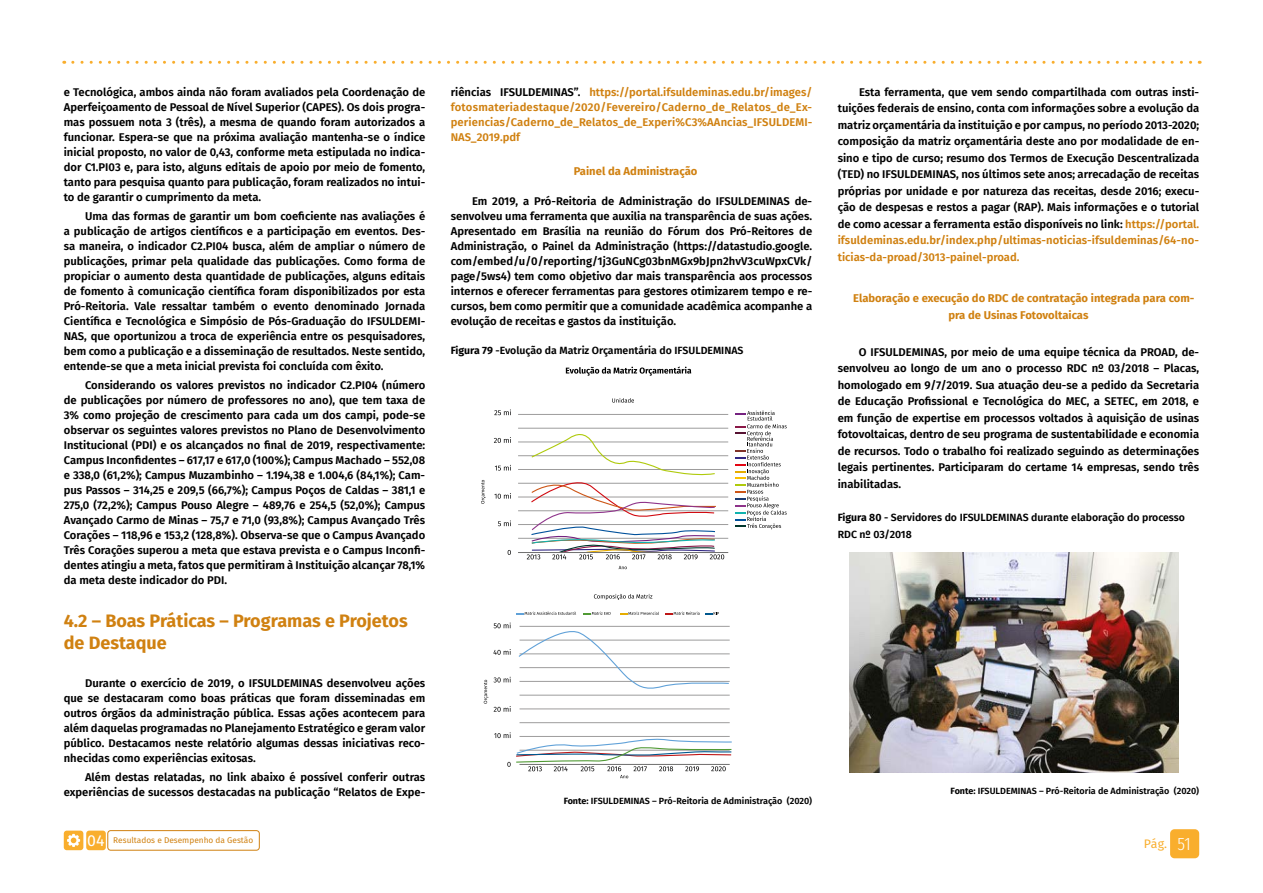
<style>
.page{position:relative;width:1263px;height:893px;background:#fff}
.page>*{position:absolute;margin:0;border:0;box-sizing:border-box;transform-origin:0 0}
.t1{font:700 18px/21.6px "Fira Sans";color:#d08111}
.t2{font:12.3px "Fira Sans";color:#f9ae2d}
.t3{font:600 11.25px/15px "Fira Sans";color:#000;text-align:justify}
.t4{font:600 11.25px/15px "Fira Sans";letter-spacing:.01em;color:#d08111;text-align:justify}
.t5{font:700 11.25px/16.5px "Fira Sans";color:#d08111}
.t6{font:600 10.5px/16.5px "Fira Sans";color:#000}
.t7{font:600 9px "Fira Sans";color:#000}
.t8{font:8.25px "Fira Sans";color:#d08111}
.s1{font-size:15.9px;color:#fff}
.s2{color:#000}
.s3{font-weight:700}
.s4{color:#d08111}
.s5{font-family:"Fira Sans Condensed";font-weight:300;font-size:18px;color:#fff}
</style>
<div class="page">
<svg style="left:73px;top:61px;width:1127px;height:3px"></svg>
<div style="left:1170px;top:829px;width:29px;height:29px;background:#f9ae2d;border-radius:4px"></div>
<div style="left:64px;top:831px;width:19px;height:19px;background:#f9ae2d;border-radius:3px"></div>
<div style="left:107px;top:830px;width:153px;height:21px;border:1px solid #d08111;border-radius:3px"></div>
<div style="left:86px;top:831px;width:20px;height:19px;background:#f9ae2d;border-radius:3px"></div>
<svg style="left:67px;top:834px;width:13px;height:13px"></svg>
<svg style="left:566px;top:366px;width:125px;height:10px"></svg>
<svg style="left:735px;top:411px;width:52px;height:118px"></svg>
<svg style="left:498px;top:520px;width:13px;height:6px"></svg>
<svg style="left:494px;top:493px;width:17px;height:6px"></svg>
<svg style="left:495px;top:465px;width:16px;height:6px"></svg>
<svg style="left:494px;top:437px;width:17px;height:6px"></svg>
<svg style="left:494px;top:409px;width:17px;height:6px"></svg>
<svg style="left:508px;top:550px;width:3px;height:5px"></svg>
<svg style="left:612px;top:398px;width:22px;height:5px"></svg>
<hr style="left:518px;top:538px;width:210px;height:1px;background:#9d9c9c">
<hr style="left:518px;top:524px;width:210px;height:1px;background:#9d9c9c">
<hr style="left:518px;top:510px;width:210px;height:1px;background:#9d9c9c">
<hr style="left:518px;top:497px;width:210px;height:1px;background:#9d9c9c">
<hr style="left:518px;top:483px;width:210px;height:1px;background:#9d9c9c">
<hr style="left:518px;top:469px;width:210px;height:1px;background:#9d9c9c">
<hr style="left:518px;top:455px;width:210px;height:1px;background:#9d9c9c">
<hr style="left:518px;top:441px;width:210px;height:1px;background:#9d9c9c">
<hr style="left:518px;top:428px;width:210px;height:1px;background:#9d9c9c">
<hr style="left:518px;top:414px;width:210px;height:1px;background:#9d9c9c">
<svg style="left:619px;top:566px;width:8px;height:3px"></svg>
<hr style="left:518px;top:552px;width:210px;height:1px;background:#6f6f6e">
<svg style="left:527px;top:434px;width:197px;height:125px"></svg>
<svg style="left:481px;top:480px;width:4px;height:24px"></svg>
<hr style="left:519px;top:722px;width:211px;height:1px;background:#9d9c9c">
<hr style="left:519px;top:708px;width:211px;height:1px;background:#9d9c9c">
<hr style="left:519px;top:695px;width:211px;height:1px;background:#9d9c9c">
<svg style="left:493px;top:649px;width:18px;height:6px"></svg>
<svg style="left:494px;top:623px;width:17px;height:5px"></svg>
<svg style="left:484px;top:677px;width:27px;height:35px"></svg>
<svg style="left:518px;top:625px;width:212px;height:64px"></svg>
<svg style="left:494px;top:732px;width:238px;height:46px"></svg>
<svg style="left:516px;top:612px;width:60px;height:3px"></svg>
<svg style="left:583px;top:612px;width:28px;height:3px"></svg>
<svg style="left:620px;top:612px;width:39px;height:3px"></svg>
<svg style="left:665px;top:612px;width:54px;height:3px"></svg>
<svg style="left:594px;top:594px;width:58px;height:6px"></svg>
<img style="left:849px;top:553px;width:330px;height:220px">
<p class="t3" style="left:64px;top:83px;width:363px">e Tecnológica, ambos ainda não foram avaliados pela Coordenação de Aperfeiçoamento de Pessoal de Nível Superior (CAPES). Os dois progra&shy;mas possuem nota 3 (três), a mesma de quando foram autorizados a funcionar. Espera-se que na próxima avaliação mantenha-se o índice inicial proposto, no valor de 0,43, conforme meta estipulada no indica&shy;dor C1.PI03 e, para isto, alguns editais de apoio por meio de fomento, tanto para pesquisa quanto para publicação, foram realizados no intui&shy;to de garantir o cumprimento da meta.</p>
<p class="t3" style="left:64px;top:208px;width:363px;text-indent:21px">Uma das formas de garantir um bom coeficiente nas avaliações é a publicação de artigos científicos e a participação em eventos. Des&shy;sa maneira, o indicador C2.PI04 busca, além de ampliar o número de publicações, primar pela qualidade das publicações. Como forma de propiciar o aumento desta quantidade de publicações, alguns editais de fomento à comunicação científica foram disponibilizados por esta Pró-Reitoria. Vale ressaltar também o evento denominado Jornada Científica e Tecnológica e Simpósio de Pós-Graduação do IFSULDEMI-NAS, que oportunizou a troca de experiência entre os pesquisadores, bem como a publicação e a disseminação de resultados. Neste sentido, entende-se que a meta inicial prevista foi concluída com êxito.</p>
<p class="t3" style="left:64px;top:377px;width:363px;text-indent:21px">Considerando os valores previstos no indicador C2.PI04 (número de publicações por número de professores no ano), que tem taxa de 3% como projeção de crescimento para cada um dos campi, pode-se observar os seguintes valores previstos no Plano de Desenvolvimento Institucional (PDI) e os alcançados no final de 2019, respectivamente:<br>Campus Inconfidentes – 617,17 e 617,0 (100%); Campus Machado – 552,08 e 338,0 (61,2%); Campus Muzambinho – 1.194,38 e 1.004,6 (84,1%); Cam&shy;pus Passos – 314,25 e 209,5 (66,7%); Campus Poços de Caldas – 381,1 e 275,0 (72,2%); Campus Pouso Alegre – 489,76 e 254,5 (52,0%); Campus Avançado Carmo de Minas – 75,7 e 71,0 (93,8%); Campus Avançado Três Corações – 118,96 e 153,2 (128,8%). Observa-se que o Campus Avançado Três Corações superou a meta que estava prevista e o Campus Inconfi&shy;dentes atingiu a meta, fatos que permitiram à Instituição alcançar 78,1% da meta deste indicador do PDI.</p>
<h1 class="t1" style="left:64px;top:609px;width:345px">4.2 – Boas Práticas – Programas e Projetos de Destaque</h1>
<p class="t3" style="left:64px;top:675px;width:363px;text-indent:21px">Durante o exercício de 2019, o IFSULDEMINAS desenvolveu ações que se destacaram como boas práticas que foram disseminadas em outros órgãos da administração pública. Essas ações acontecem para além daquelas programadas no Planejamento Estratégico e geram valor público. Destacamos neste relatório algumas dessas iniciativas reco&shy;nhecidas como experiências exitosas.</p>
<p class="t3" style="left:64px;top:769px;width:363px;text-align:right">Além destas relatadas, no link abaixo é possível conferir outras experiências de sucessos destacadas na publicação “Relatos de Expe-</p>
<p class="t8" style="left:87px;top:834px;width:168px"><span class="s1">04</span> Resultados e Desempenho da Gestão</p>
<p class="t4" style="left:451px;top:83px;width:363px"><span class="s2">riências IFSULDEMINAS”.</span> https://portal.ifsuldeminas.edu.br/images/ fotosmateriadestaque/2020/Fevereiro/Caderno_de_Relatos_de_Ex&shy;periencias/Caderno_de_Relatos_de_Experi%C3%AAncias_IFSULDEMI-NAS_2019.pdf</p>
<p class="t5" style="left:574px;top:162px;width:125px">Painel da Administração</p>
<p class="t3" style="left:451px;top:193px;width:363px;text-indent:21px">Em 2019, a Pró-Reitoria de Administração do IFSULDEMINAS de&shy;senvolveu uma ferramenta que auxilia na transparência de suas ações.<br>Apresentado em Brasília na reunião do Fórum dos Pró-Reitores de Administração, o Painel da Administração (https://datastudio.google. com/embed/u/0/reporting/1j3GuNCg03bnMGx9bJpn2hvV3cuWpxCVk/ page/5ws4) tem como objetivo dar mais transparência aos processos internos e oferecer ferramentas para gestores otimizarem tempo e re&shy;cursos, bem como permitir que a comunidade acadêmica acompanhe a evolução de receitas e gastos da instituição.</p>
<p class="t6" style="left:451px;top:341px;width:294px"><span class="s3">Figura 79</span> -Evolução da Matriz Orçamentária do IFSULDEMINAS</p>
<p class="t7" style="left:564px;top:794px;width:250px"><span class="s3">Fonte:</span> IFSULDEMINAS – Pró-Reitoria de Administração (2020)</p>
<p class="t3" style="left:838px;top:83px;width:363px;line-height:16.5px;text-indent:21px">Esta ferramenta, que vem sendo compartilhada com outras insti&shy;tuições federais de ensino, conta com informações sobre a evolução da matriz orçamentária da instituição e por campus, no período 2013-2020; composição da matriz orçamentária deste ano por modalidade de en&shy;sino e tipo de curso; resumo dos Termos de Execução Descentralizada (TED) no IFSULDEMINAS, nos últimos sete anos; arrecadação de receitas próprias por unidade e por natureza das receitas, desde 2016; execu&shy;ção de despesas e restos a pagar (RAP). Mais informações e o tutorial de como acessar a ferramenta estão disponíveis no link: <span class="s4">https://portal. ifsuldeminas.edu.br/index.php/ultimas-noticias-ifsuldeminas/64-no&shy;ticias-da-proad/3013-painel-proad.</span></p>
<p class="t5" style="left:948px;top:289px;width:248px;text-indent:-95px">Elaboração e execução do RDC de contratação integrada para com&shy;pra de Usinas Fotovoltaicas</p>
<p class="t3" style="left:838px;top:343px;width:363px;line-height:16.5px;text-indent:21px">O IFSULDEMINAS, por meio de uma equipe técnica da PROAD, de&shy;senvolveu ao longo de um ano o processo RDC nº 03/2018 – Placas, homologado em 9/7/2019. Sua atuação deu-se a pedido da Secretaria de Educação Profissional e Tecnológica do MEC, a SETEC, em 2018, e em função de expertise em processos voltados à aquisição de usinas fotovoltaicas, dentro de seu programa de sustentabilidade e economia de recursos. Todo o trabalho foi realizado seguindo as determinações legais pertinentes. Participaram do certame 14 empresas, sendo três inabilitadas.</p>
<p class="t6" style="left:838px;top:509px;width:349px"><span class="s3">Figura 80</span> - Servidores do IFSULDEMINAS durante elaboração do processo<br>RDC nº 03/2018</p>
<p class="t7" style="left:951px;top:784px;width:250px"><span class="s3">Fonte:</span> IFSULDEMINAS – Pró-Reitoria de Administração (2020)</p>
<p class="t2" style="left:1144px;top:835px;width:48px">Pág. <span class="s5">51</span></p>
</div>
